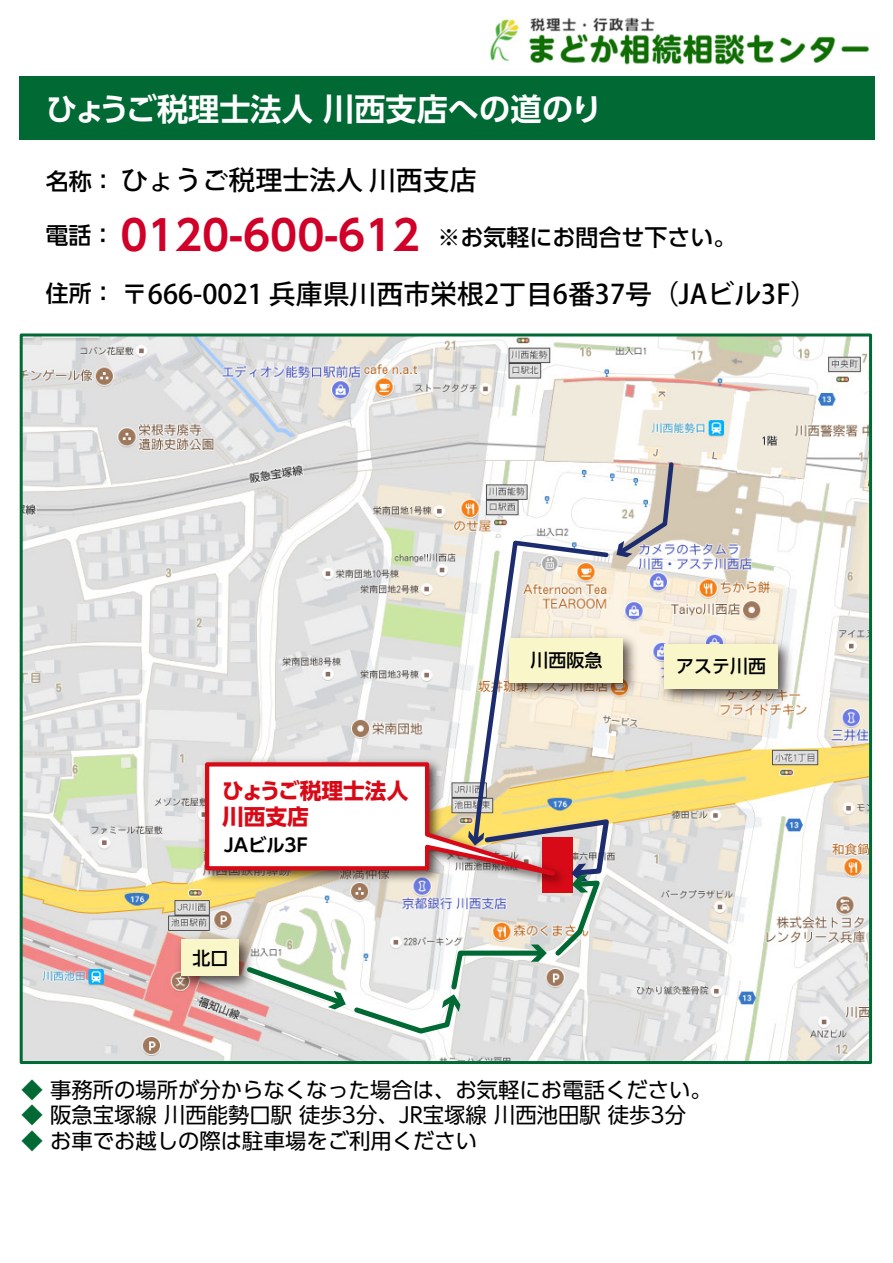
<style>
.page{position:relative;width:893px;height:1263px;background:#fff}
.page>*{position:absolute;margin:0;border:0;box-sizing:border-box;transform-origin:0 0}
.t1{font:700 41.1px "UD Shin Go Pro De";color:#d00028}
.t2{font:700 31.2px "UD Shin Go Pro De";color:#fff}
.t3{font:500 26.85px "Koz Go Pr 6 N";color:#000}
.t4{font:500 22.95px "UD Shin Go Pr 6";color:#000}
.t5{font:700 21.75px/26.1px "UD Shin Go Pr 6";color:#d90a17}
.t6{font:21.3px "UD Shin Go Pr 6";color:#000}
.t7{font:700 18.3px "UD Shin Go Pr 6 De";color:#000}
.t8{font:500 18px "UD Shin Go Pr 6";color:#000}
.s1{font-family:"UD Shin Go Pr 6";font-size:22.95px}
.s2{color:#006934}
</style>
<div class="page">
<img style="left:24px;top:337px;width:844px;height:723px">
<div style="left:20px;top:333px;width:852px;height:731px;border:3px solid #006934"></div>
<div style="left:19px;top:76px;width:855px;height:63px;background:#006934"></div>
<img style="left:490px;top:17px;width:379px;height:48px">
<img style="left:676px;top:635px;width:121px;height:73px">
<div style="left:664px;top:645px;width:114px;height:44px;background:#f9f7ca"></div>
<img style="left:172px;top:930px;width:35px;height:65px">
<div style="left:181px;top:940px;width:57px;height:36px;background:#f9f7ca"></div>
<svg style="left:207px;top:460px;width:469px;height:576px"></svg>
<h2 class="t2" style="left:46px;top:84px;width:558px">ひょうご税理士法人 川西支店への道のり</h2>
<p class="t3" style="left:46px;top:165px;width:432px"><span class="s1">名称：</span>ひょうご税理士法人 川西支店</p>
<p class="t4" style="left:438px;top:218px;width:301px">※お気軽にお問合せ下さい。</p>
<p class="t3" style="left:121px;top:279px;width:698px">〒666-0021 兵庫県川西市栄根2丁目6番37号（JAビル3F）</p>
<h1 class="t1" style="left:121px;top:202px;width:301px">0120-600-612</h1>
<p class="t4" style="left:45px;top:217px;width:70px">電話：</p>
<p class="t4" style="left:46px;top:275px;width:70px">住所：</p>
<p class="t5" style="left:222px;top:777px;width:188px">ひょうご税理士法人川西支店</p>
<p class="t7" style="left:224px;top:830px;width:86px">JAビル3F</p>
<p class="t8" style="left:193px;top:943px;width:37px">北口</p>
<p class="t8" style="left:530px;top:645px;width:73px">川西阪急</p>
<p class="t8" style="left:676px;top:651px;width:91px">アステ川西</p>
<p class="t6" style="left:22px;top:1072px;width:692px"><span class="s2">◆</span> 事務所の場所が分からなくなった場合は、お気軽にお電話ください。</p>
<p class="t6" style="left:22px;top:1098px;width:666px"><span class="s2">◆</span> 阪急宝塚線 川西能勢口駅 徒歩3分、JR宝塚線 川西池田駅 徒歩3分</p>
<p class="t6" style="left:22px;top:1123px;width:457px"><span class="s2">◆</span> お車でお越しの際は駐車場をご利用ください</p>
</div>
